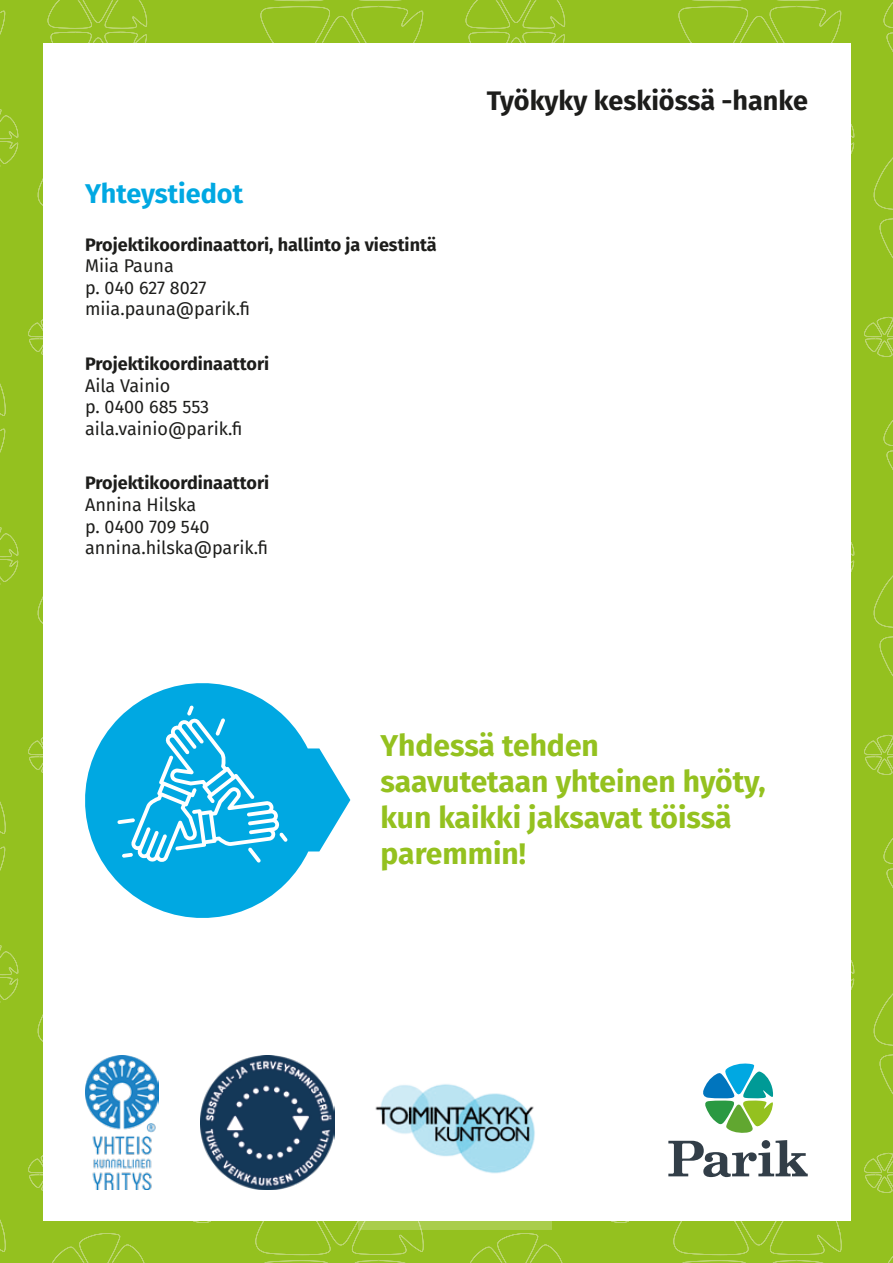
<style>
.page{position:relative;width:893px;height:1263px;background:#94c11f}
.page>*{position:absolute;margin:0;border:0;box-sizing:border-box;transform-origin:0 0}
.t1{font:700 30px/36px "Fira Sans";color:#94c11f}
.t2{font:700 27px "Fira Sans";color:#1d1d1b}
.t3{font:700 27px "Fira Sans";color:#00a8e2}
.t4{font:18px/21.6px "Fira Sans";color:#1d1d1b}
.t5{font:700 18px "Fira Sans";color:#1d1d1b}
</style>
<div class="page">
<div style="left:43px;top:43px;width:807px;height:1177px;background:#fff"></div>
<svg style="left:703px;top:1063px;width:70px;height:70px"></svg>
<svg style="left:668px;top:1140px;width:140px;height:37px"></svg>
<img style="left:201px;top:1055px;width:134px;height:134px">
<img style="left:85px;top:1055px;width:73px;height:134px">
<svg style="left:85px;top:683px;width:265px;height:235px;fill:#00a8e2"></svg>
<svg style="left:117px;top:705px;width:171px;height:158px;background:#2eb7e7"></svg>
<img style="left:358px;top:1084px;width:193px;height:145px">
<h2 class="t3" style="left:85px;top:170px;width:160px">Yhteystiedot</h2>
<p class="t5" style="left:85px;top:229px;width:353px">Projektikoordinaattori, hallinto ja viestintä</p>
<p class="t4" style="left:85px;top:255px;width:167px">Miia Pauna<br>p. 040 627 8027 miia.pauna@parik.fi</p>
<p class="t5" style="left:85px;top:348px;width:186px">Projektikoordinaattori</p>
<p class="t4" style="left:85px;top:374px;width:159px">Aila Vainio<br>p. 0400 685 553 aila.vainio@parik.fi</p>
<p class="t5" style="left:85px;top:468px;width:186px">Projektikoordinaattori</p>
<p class="t4" style="left:85px;top:493px;width:185px">Annina Hilska<br>p. 0400 709 540 annina.hilska@parik.fi</p>
<h2 class="t2" style="left:487px;top:78px;width:323px">Työkyky keskiössä -hanke</h2>
<h1 class="t1" style="left:381px;top:726px;width:387px">Yhdessä tehden saavutetaan yhteinen hyöty, kun kaikki jaksavat töissä paremmin!</h1>
</div>
